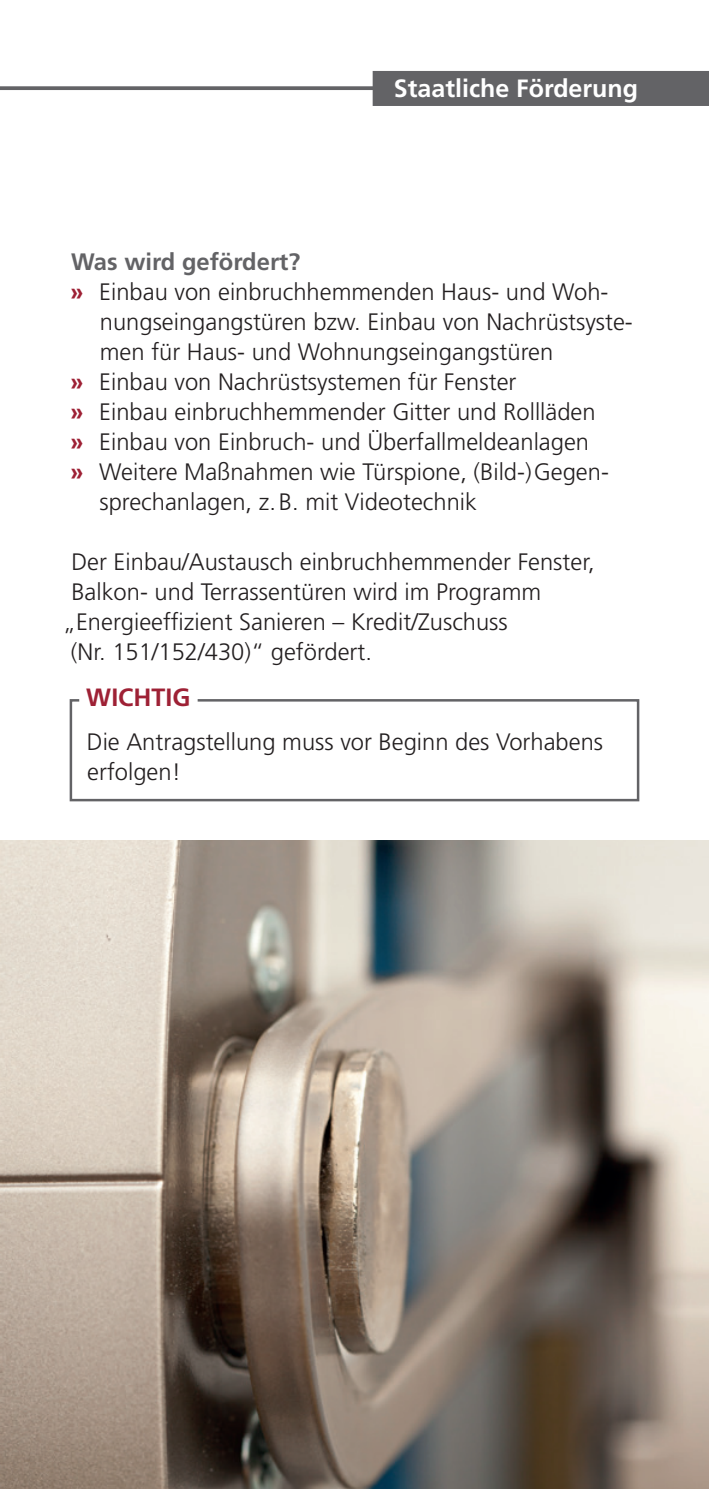
<style>
.page{position:relative;width:709px;height:1489px;background:#fff}
.page>*{position:absolute;margin:0;border:0;box-sizing:border-box;transform-origin:0 0}
.t1{font:700 25px "Frutiger LT Std";color:#fff}
.t2{font:700 25px "Frutiger LT Std";color:#9e2135}
.t3{font:300 23.75px/30px "Frutiger LT Std";color:#231f20}
.t4{font:700 23.75px "Frutiger LT Std";color:#636366}
.s1{font-weight:700;color:#9e2135}
</style>
<div class="page">
<svg style="left:0;top:86px;width:372px;height:4px"></svg>
<div style="left:372px;top:71px;width:337px;height:35px;background:#636366"></div>
<div style="left:70px;top:699px;width:569px;height:102px;border:2px solid #636366"></div>
<div style="left:79px;top:686px;width:119px;height:20px;background:#fff"></div>
<img style="left:0;top:840px;width:709px;height:648px">
<p class="t1" style="left:394px;top:73px;width:246px">Staatliche Förderung</p>
<p class="t4" style="left:71px;top:248px;width:231px">Was wird gefördert?</p>
<p class="t3" style="left:70px;top:277px;width:539px"><span class="s1">»</span> Einbau von einbruchhemmenden Haus- und Woh-</p>
<p class="t3" style="left:100px;top:307px;width:534px">nungseingangstüren bzw. Einbau von Nachrüstsyste-</p>
<p class="t3" style="left:100px;top:337px;width:455px">men für Haus- und Wohnungseingangstüren</p>
<p class="t3" style="left:70px;top:367px;width:447px"><span class="s1">»</span> Einbau von Nachrüstsystemen für Fenster</p>
<p class="t3" style="left:70px;top:397px;width:527px"><span class="s1">»</span> Einbau einbruchhemmender Gitter und Rollläden</p>
<p class="t3" style="left:70px;top:427px;width:520px"><span class="s1">»</span> Einbau von Einbruch- und Überfallmeldeanlagen</p>
<p class="t3" style="left:70px;top:457px;width:540px"><span class="s1">»</span> Weitere Maßnahmen wie Türspione, (Bild-)Gegen-</p>
<p class="t3" style="left:99px;top:487px;width:379px">sprechanlagen, z.B. mit Videotechnik</p>
<p class="t3" style="left:71px;top:547px;width:525px">Der Einbau/Austausch einbruchhemmender Fenster,</p>
<p class="t3" style="left:71px;top:577px;width:471px">Balkon- und Terrassentüren wird im Programm</p>
<p class="t3" style="left:63px;top:607px;width:446px">„Energieeffizient Sanieren – Kredit/Zuschuss</p>
<p class="t3" style="left:71px;top:637px;width:303px">(Nr. 151/152/430)“ gefördert.</p>
<p class="t2" style="left:86px;top:683px;width:106px">WICHTIG</p>
<p class="t3" style="left:87px;top:727px;width:518px">Die Antragstellung muss vor Beginn des Vorhabens erfolgen!</p>
</div>
